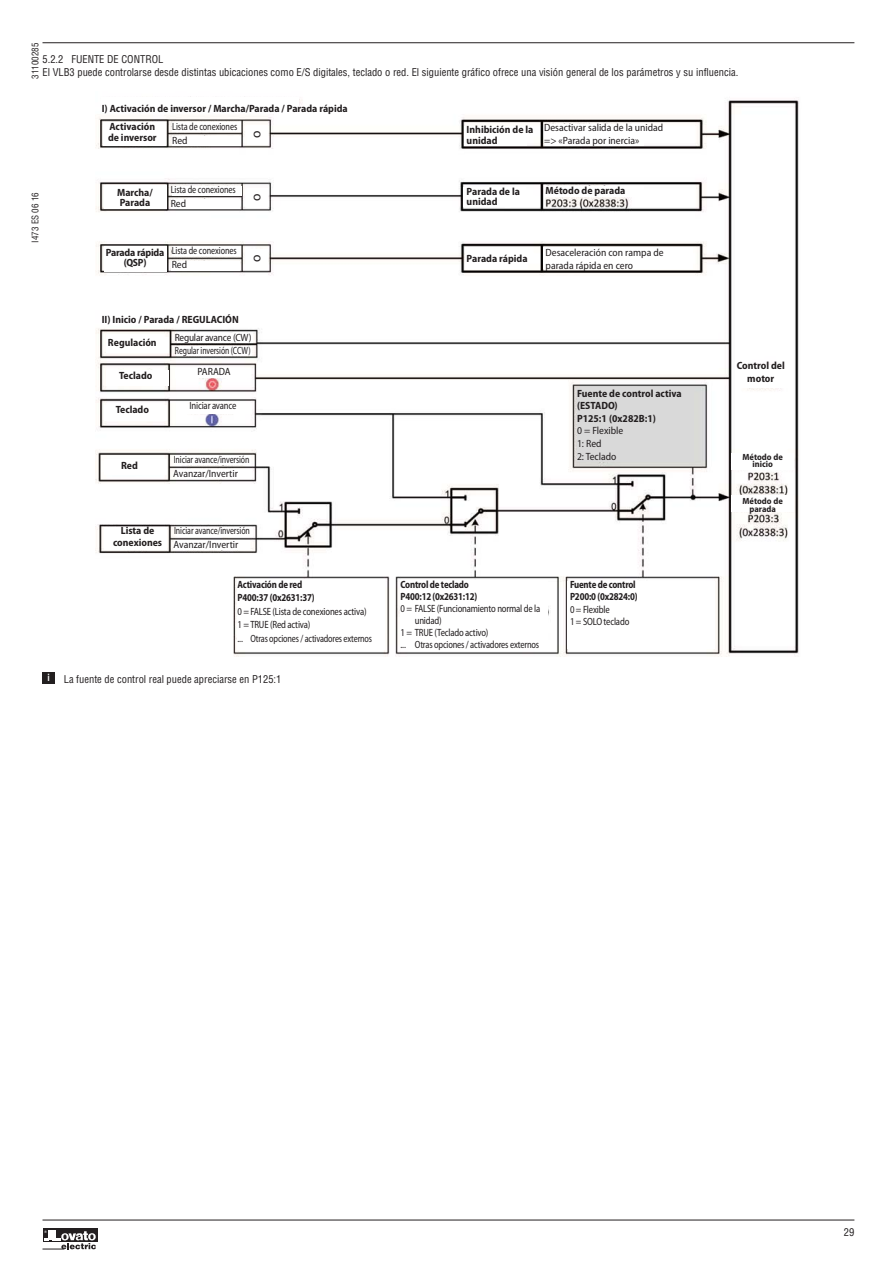
<style>
.page{position:relative;width:893px;height:1263px;background:#fff}
.page>*{position:absolute;margin:0;border:0;box-sizing:border-box;transform-origin:0 0}
.t1{font:13.5px "Myriad Pro";color:#231f20}
.t2{font:700 semi-condensed 10.5px/10.5px "Myriad Pro";color:#231f20}
.t3{font:semi-condensed 10.5px/13.5px "Myriad Pro";letter-spacing:-.01em;color:#231f20;scale:.9 1}
.t4{font:condensed 10.5px/12.8px "Helvetica";color:#231f20}
.t5{font:semi-condensed 10.5px/12.6px "Myriad Pro";letter-spacing:-.01em;color:#231f20}
.t6{font:700 semi-condensed 10.5px/13.5px "Myriad Pro";letter-spacing:-.02em;color:#231f20;scale:.9 1}
.t7{font:semi-condensed 10.5px/14.2px "Myriad Pro";letter-spacing:-.01em;color:#231f20;scale:.82 1}
.t8{font:semi-condensed 10.5px/14px "Myriad Pro";letter-spacing:-.01em;color:#231f20;scale:.85 1}
.t9{font:semi-condensed 10.5px "Myriad Pro";letter-spacing:-.01em;color:#231f20;scale:.8 1}
.t10{font:700 semi-condensed 10.5px/10.5px "Myriad Pro";letter-spacing:-.02em;color:#231f20;text-align:center}
.t11{font:700 10.2px "Arial Narrow";color:#fff}
.t12{font:700 semi-condensed 9px/7.5px "Myriad Pro";color:#231f20;text-align:center}
.t13{font:condensed 9px "Helvetica";color:#231f20}
</style>
<div class="page">
<svg style="left:43px;top:1229px;width:55px;height:13px"></svg>
<svg style="left:43px;top:1231px;width:53px;height:19px"></svg>
<hr style="left:43px;top:1220px;width:811px;height:1px;background:#231f20">
<hr style="left:43px;top:42px;width:811px;height:1px;background:#231f20">
<div style="left:43px;top:672px;width:12px;height:11px;background:#231f20"></div>
<img style="left:96px;top:96px;width:703px;height:560px">
<div style="left:577px;top:388px;width:116px;height:74px;background:#d9d9d9"></div>
<div style="left:238px;top:579px;width:147px;height:70px;background:#fff"></div>
<div style="left:401px;top:580px;width:147px;height:67px;background:#fff"></div>
<div style="left:568px;top:582px;width:147px;height:67px;background:#fff"></div>
<div style="left:731px;top:454px;width:62px;height:16px;background:#fff"></div>
<div style="left:731px;top:496px;width:63px;height:16px;background:#fff"></div>
<div style="left:738px;top:366px;width:52px;height:22px;background:#fff"></div>
<div style="left:546px;top:124px;width:98px;height:21px;background:#fff"></div>
<div style="left:543px;top:248px;width:150px;height:21px;background:#fff"></div>
<div style="left:545px;top:186px;width:98px;height:11px;background:#fff"></div>
<div style="left:177px;top:333px;width:75px;height:10px;background:#fff"></div>
<div style="left:176px;top:347px;width:75px;height:9px;background:#fff"></div>
<div style="left:176px;top:368px;width:75px;height:10px;background:#fff"></div>
<div style="left:176px;top:404px;width:75px;height:10px;background:#fff"></div>
<div style="left:175px;top:455px;width:75px;height:10px;background:#fff"></div>
<div style="left:176px;top:469px;width:75px;height:10px;background:#fff"></div>
<div style="left:177px;top:527px;width:75px;height:10px;background:#fff"></div>
<div style="left:174px;top:540px;width:75px;height:10px;background:#fff"></div>
<div style="left:172px;top:122px;width:69px;height:10px;background:#fff"></div>
<div style="left:172px;top:136px;width:69px;height:10px;background:#fff"></div>
<div style="left:172px;top:186px;width:70px;height:10px;background:#fff"></div>
<div style="left:171px;top:199px;width:69px;height:10px;background:#fff"></div>
<div style="left:172px;top:246px;width:69px;height:10px;background:#fff"></div>
<div style="left:171px;top:261px;width:68px;height:10px;background:#fff"></div>
<div style="left:464px;top:126px;width:63px;height:19px;background:#fff"></div>
<div style="left:463px;top:188px;width:63px;height:19px;background:#fff"></div>
<div style="left:465px;top:249px;width:62px;height:20px;background:#fff"></div>
<div style="left:101px;top:97px;width:198px;height:16px;background:#fff"></div>
<div style="left:100px;top:309px;width:125px;height:16px;background:#fff"></div>
<div style="left:106px;top:337px;width:62px;height:15px;background:#fff"></div>
<div style="left:105px;top:246px;width:62px;height:25px;background:#fff"></div>
<div style="left:104px;top:185px;width:62px;height:24px;background:#fff"></div>
<div style="left:103px;top:122px;width:62px;height:24px;background:#fff"></div>
<div style="left:106px;top:370px;width:63px;height:16px;background:#fff"></div>
<div style="left:104px;top:405px;width:62px;height:16px;background:#fff"></div>
<div style="left:104px;top:459px;width:63px;height:16px;background:#fff"></div>
<div style="left:104px;top:527px;width:63px;height:22px;background:#fff"></div>
<div style="left:247px;top:125px;width:21px;height:19px;background:#fff"></div>
<div style="left:247px;top:188px;width:21px;height:20px;background:#fff"></div>
<div style="left:247px;top:249px;width:21px;height:20px;background:#fff"></div>
<p class="t13" style="left:32px;top:79px;width:37px;rotate:-90deg">31100285</p>
<p class="t4" style="left:43px;top:54px;width:697px">5.2.2 FUENTE DE CONTROL<br>El VLB3 puede controlarse desde distintas ubicaciones como E/S digitales, teclado o red. El siguiente gráfico ofrece una visión general de los parámetros y su influencia.</p>
<p class="t13" style="left:32px;top:243px;width:52px;rotate:-90deg">I473 ES 06 16</p>
<p class="t2" style="left:102px;top:104px;width:248px">I) Activación de inversor / Marcha/Parada / Parada rápida</p>
<p class="t2" style="left:108px;top:122px;width:50px">Activación de inversor</p>
<p class="t8" style="left:172px;top:120px;width:78px">Lista de conexiones</p>
<p class="t5" style="left:172px;top:135px;width:17px">Red</p>
<p class="t8" style="left:171px;top:184px;width:78px">Lista de conexiones<br>Red</p>
<p class="t8" style="left:172px;top:245px;width:78px">Lista de conexiones<br>Red</p>
<p class="t2" style="left:117px;top:188px;width:37px">Marcha/<br>Parada</p>
<p class="t10" style="left:106px;top:247px;width:60px">Parada rápida (QSP)</p>
<p class="t1" style="left:248px;top:138px;width:9px;rotate:-90deg">o</p>
<p class="t1" style="left:248px;top:201px;width:9px;rotate:-90deg">o</p>
<p class="t1" style="left:248px;top:262px;width:9px;rotate:-90deg">o</p>
<p class="t2" style="left:102px;top:314px;width:139px">II) Inicio / Parada / REGULACIÓN</p>
<p class="t2" style="left:108px;top:338px;width:50px">Regulación</p>
<p class="t2" style="left:119px;top:371px;width:35px">Teclado</p>
<p class="t2" style="left:116px;top:405px;width:35px">Teclado</p>
<p class="t2" style="left:121px;top:461px;width:18px">Red</p>
<p class="t5" style="left:175px;top:331px;width:79px">Regular avance (CW)</p>
<p class="t9" style="left:175px;top:347px;width:96px">Regular inversión (CCW)</p>
<p class="t5" style="left:197px;top:366px;width:35px">PARADA</p>
<p class="t3" style="left:190px;top:400px;width:54px">Iniciar avance</p>
<p class="t7" style="left:173px;top:453px;width:95px">Iniciar avance/inversión<br>Avanzar/Invertir</p>
<p class="t2" style="left:113px;top:525px;width:51px;line-height:12.6px;text-align:center">Lista de conexiones</p>
<p class="t7" style="left:174px;top:524px;width:95px">Iniciar avance/inversión<br>Avanzar/Invertir</p>
<p class="t6" style="left:238px;top:578px;width:87px">Activación de red<br>P400:37 (0x2631:37)</p>
<p class="t3" style="left:238px;top:605px;width:151px">0 = FALSE (Lista de conexiones activa)<br>1 = TRUE (Red activa)<br>... Otras opciones / activadores externos</p>
<p class="t11" style="left:48px;top:674px;width:4px">i</p>
<p class="t4" style="left:64px;top:674px;width:219px">La fuente de control real puede apreciarse en P125:1</p>
<p class="t2" style="left:467px;top:125px;width:68px">Inhibición de la unidad</p>
<p class="t5" style="left:544px;top:122px;width:121px">Desactivar salida de la unidad =&gt; «Parada por inercia»</p>
<p class="t2" style="left:467px;top:187px;width:55px">Parada de la unidad</p>
<p class="t2" style="left:546px;top:185px;width:81px">Método de parada</p>
<p class="t2" style="left:467px;top:254px;width:62px">Parada rápida</p>
<p class="t5" style="left:546px;top:247px;width:119px">Desaceleración con rampa de parada rápida en cero</p>
<p class="t2" style="left:577px;top:388px;width:106px;line-height:12.6px">Fuente de control activa (ESTADO)<br>P125:1 (0x282B:1)</p>
<p class="t5" style="left:577px;top:425px;width:48px">0 = Flexible<br>1: Red<br>2: Teclado</p>
<p class="t6" style="left:400px;top:579px;width:87px;line-height:12px">Control de teclado<br>P400:12 (0x2631:12)</p>
<p class="t3" style="left:400px;top:602px;width:157px">0 = FALSE (Funcionamiento normal de la</p>
<p class="t3" style="left:415px;top:614px;width:31px">unidad)</p>
<p class="t3" style="left:400px;top:626px;width:99px">1 = TRUE (Teclado activo)</p>
<p class="t3" style="left:400px;top:638px;width:155px">... Otras opciones / activadores externos</p>
<p class="t6" style="left:570px;top:579px;width:77px;line-height:12.6px">Fuente de control<br>P200:0 (0x2824:0)</p>
<p class="t3" style="left:570px;top:604px;width:67px;line-height:12.6px">0 = Flexible<br>1 = SOLO teclado</p>
<p class="t2" style="left:737px;top:360px;width:50px;line-height:12.6px;text-align:center">Control del motor</p>
<p class="t12" style="left:742px;top:454px;width:42px">Método de inicio</p>
<p class="t12" style="left:742px;top:498px;width:42px">Método de parada</p>
<p class="t4" style="left:844px;top:1227px;width:12px">29</p>
</div>
